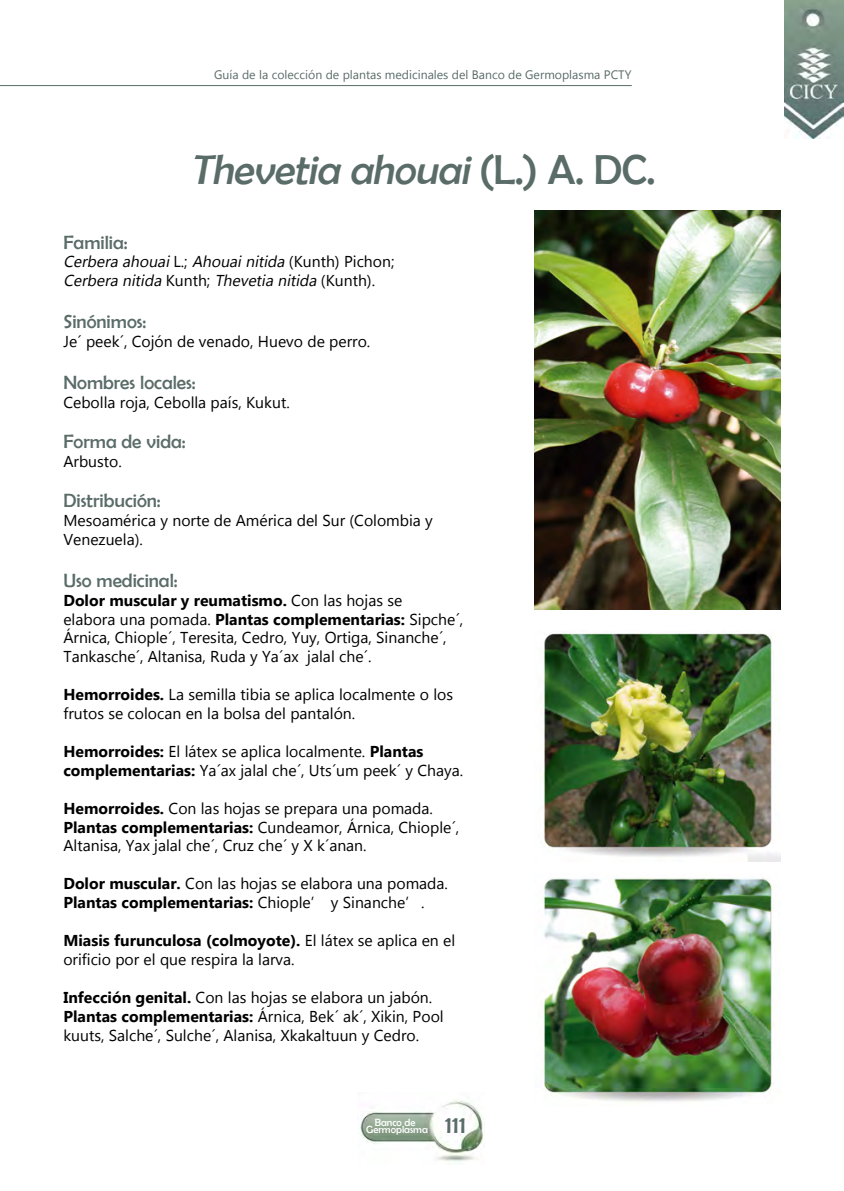
<style>
.page{position:relative;width:844px;height:1191px;background:#fff}
.page>*{position:absolute;margin:0;border:0;box-sizing:border-box;transform-origin:0 0}
.t1{font:italic 42px "Berlin Sans FB";color:#5a6c68}
.t2{font:24.5px "Berlin Sans FB";color:#5a6c68}
.t3{font:19.25px "Berlin Sans FB";color:#5a6c68}
.t4{font:15.75px/18.9px "Microsoft Tai Le";color:#000}
.t5{font:italic 15.75px/18.9px "Microsoft Tai Le";color:#000}
.t6{font:12.25px "Microsoft Tai Le";color:#5a6c68}
.t7{font:10.5px/7.5px "Berlin Sans FB";color:#fff;text-align:center}
.s1{font-style:normal}
.s2{font-weight:700}
</style>
<div class="page">
<img style="left:784px;top:0;width:59px;height:139px">
<img style="left:359px;top:1099px;width:125px;height:63px">
<hr style="left:0;top:85px;width:631px;height:1px;background:#5a6c68">
<img style="left:534px;top:210px;width:246px;height:399px">
<img style="left:541px;top:632px;width:239px;height:229px">
<img style="left:540px;top:877px;width:234px;height:225px">
<p class="t6" style="left:214px;top:68px;width:418px">Guía de la colección de plantas medicinales del Banco de Germoplasma PCTY</p>
<h1 class="t1" style="left:190px;top:147px;width:466px">Thevetia ahouai<span class="s1">( L . ) A . D C .</span></h1>
<p class="t3" style="left:63px;top:231px;width:66px">Familia:</p>
<p class="t5" style="left:63px;top:253px;width:332px">Cerbera ahouai<span class="s1">L.;</span> Ahouainitida <span class="s1">( Ku n t h ) P i c h o n ;<br></span>Cerbera nitida <span class="s1">K u n t h ;</span> Thevetia nitida <span class="s1">( K u n t h ) .</span></p>
<p class="t3" style="left:63px;top:311px;width:85px">Sinónimos:</p>
<p class="t4" style="left:63px;top:333px;width:308px">Je´ peek´, Cojón de venado, Huevo de perro.</p>
<p class="t3" style="left:63px;top:372px;width:134px">Nombres locales:</p>
<p class="t4" style="left:63px;top:394px;width:228px">Cebolla roja, Cebolla país, Kukut.</p>
<p class="t3" style="left:63px;top:431px;width:124px">Forma de vida:</p>
<p class="t4" style="left:63px;top:453px;width:60px">Arbusto.</p>
<p class="t3" style="left:63px;top:490px;width:99px">Distribución:</p>
<p class="t4" style="left:63px;top:512px;width:371px">Mesoamérica y norte de América del Sur (Colombia y<br>Venezuela).</p>
<p class="t3" style="left:63px;top:569px;width:116px">Uso medicinal:</p>
<p class="t4" style="left:63px;top:591px;width:401px"><span class="s2">Dolor muscular y reumatismo.</span> Con las hojas se<br>elabora una pomada. <span class="s2">Plantas complementarias:</span> Sipche´, Árnica, Chiople´, Teresita, Cedro, Yuy, Ortiga, Sinanche´, Tankasche´, Altanisa, Ruda y Ya´ax jalal che´.</p>
<p class="t4" style="left:63px;top:686px;width:391px"><span class="s2">Hemorroides.</span> La semilla tibia se aplica localmente o los frutos se colocan en la bolsa del pantalón.</p>
<p class="t4" style="left:63px;top:743px;width:401px"><span class="s2">Hemorroides:</span> El látex se aplica localmente. <span class="s2">Plantas complementarias:</span> Ya´ax jalal che´, Uts´um peek´ y Chaya.</p>
<p class="t4" style="left:63px;top:799px;width:397px"><span class="s2">Hemorroides.</span> Con las hojas se prepara una pomada.<br><span class="s2">Plantas complementarias:</span> Cundeamor, Árnica, Chiople´,<br>Altanisa, Yax jalal che´, Cruz che´ y X k´anan.</p>
<p class="t4" style="left:63px;top:875px;width:386px"><span class="s2">Dolor muscular.</span> Con las hojas se elabora una pomada.<br><span class="s2">Plantas complementarias:</span> Chiople’ y Sinanche’.</p>
<p class="t4" style="left:63px;top:932px;width:393px"><span class="s2">Miasis furunculosa (colmoyote).</span> El látex se aplica en el orificio por el que respira la larva.</p>
<p class="t4" style="left:63px;top:988px;width:382px"><span class="s2">Infección genital.</span> Con las hojas se elabora un jabón.<br><span class="s2">Plantas complementarias:</span> Árnica, Bek´ ak´, Xikin, Pool kuuts, Salche´, Sulche´, Alanisa, Xkakaltuun y Cedro.</p>
<p class="t7" style="left:366px;top:1118px;width:63px">Banco de<br>Germoplasma</p>
<h2 class="t2" style="left:445px;top:1111px;width:22px">111</h2>
</div>
